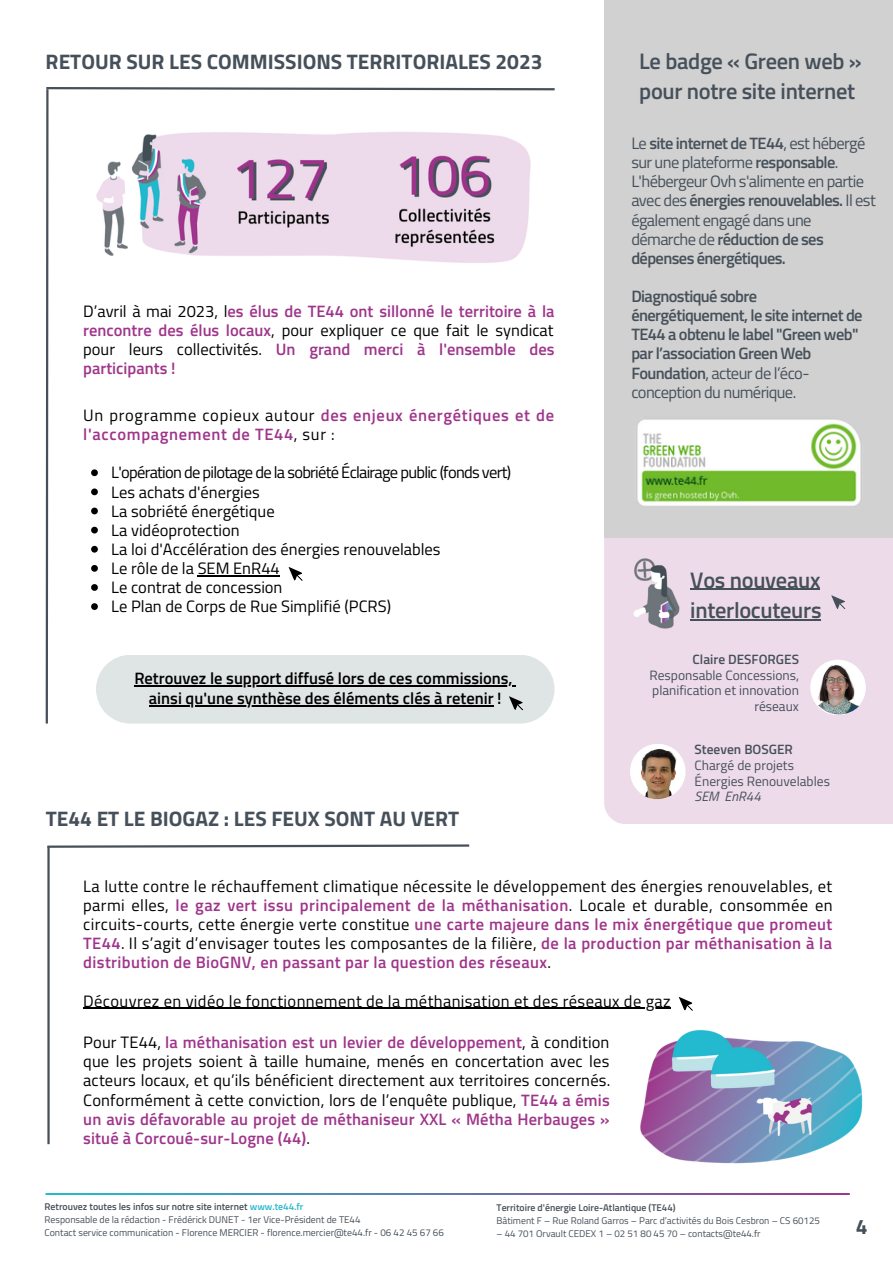
<style>
.page{position:relative;width:893px;height:1264px;background:#fff}
.page>*{position:absolute;margin:0;border:0;box-sizing:border-box;transform-origin:0 0}
.t1{font:600 22.5px/30.3px "Titillium Web";letter-spacing:-.015em;color:#46505a}
.t2{font:700 21px "Titillium Web";color:#46505a}
.t3{font:16.5px/19px "Titillium Web";color:#000;text-align:justify}
.t4{font:16.5px/19px "Titillium Web";letter-spacing:-.035em;color:#46505a}
.t5{font:600 16.5px/19px "Titillium Web";color:#9f358b;text-align:justify}
.t6{font:600 16.5px/19px "Titillium Web";letter-spacing:-.035em;color:#46505a}
.t7{font:600 16.5px "Titillium Web";color:#000}
.t8{font:600 16.5px/19px "Titillium Web";letter-spacing:.04em;color:#9f358b}
.t9{font:16.5px "Titillium Web";letter-spacing:.025em;color:#000}
.t10{font:16.5px "Titillium Web";letter-spacing:-.045em;color:#000}
.t11{font:13.5px/15.8px "Titillium Web";color:#46505a;text-align:right}
.t12{font:600 13.5px "Titillium Web";color:#46505a}
.t13{font:italic 13.5px "Titillium Web";color:#46505a}
.t14{font:9.75px "Titillium Web";color:#46505a}
.t15{font:600 9.75px "Titillium Web";color:#46505a}
.s1{font-weight:400;color:#000}
.s2{font-weight:600}
.s3{font-weight:400}
.s4{font-weight:600;color:#9f358b}
.s5{color:#28b8ce}
</style>
<div class="page">
<div style="left:604px;top:537px;width:288px;height:287px;background:#eedbea"></div>
<div style="left:604px;top:0;width:288px;height:537px;background:#d1d1d1"></div>
<svg style="left:45px;top:1186px;width:804px;height:18px"></svg>
<div style="left:41px;top:1182px;width:813px;height:10px;background:#fff"></div>
<div style="left:41px;top:1195px;width:813px;height:14px;background:#fff"></div>
<hr style="left:690px;top:589px;width:130px;height:1px;background:#46505a">
<hr style="left:690px;top:619px;width:131px;height:1px;background:#46505a">
<img style="left:628px;top:742px;width:57px;height:57px;border-radius:50%">
<img style="left:810px;top:657px;width:57px;height:57px;border-radius:50%">
<svg style="left:827px;top:591px;width:18px;height:18px"></svg>
<img style="left:621px;top:557px;width:73px;height:74px">
<img style="left:637px;top:419px;width:224px;height:87px">
<hr style="left:83px;top:1007px;width:588px;height:1px;background:#000">
<img style="left:635px;top:1007px;width:228px;height:188px">
<svg style="left:45px;top:87px;width:510px;height:637px"></svg>
<svg style="left:47px;top:844px;width:423px;height:4px"></svg>
<hr style="left:47px;top:846px;width:3px;height:298px;background:#46505a">
<svg style="left:674px;top:997px;width:19px;height:14px"></svg>
<p class="t2" style="left:46px;top:45px;width:498px">RETOUR SUR LES COMMISSIONS TERRITORIALES 2023</p>
<p class="t5" style="left:83px;top:301px;width:473px"><span class="s1">D’avril à mai 2023, l</span>es élus de TE44 ont sillonné le territoire à la rencontre des élus locaux<span class="s1">, pour expliquer ce que fait le syndicat pour leurs collectivités.</span> Un grand merci à l'ensemble des participants !</p>
<p class="t8" style="left:83px;top:405px;width:472px"><span class="s1">Un programme copieux autour</span> des enjeux énergétiques et de l'accompagnement de TE44<span class="s1">, sur :</span></p>
<p class="t10" style="left:111px;top:459px;width:401px">L'opération de pilotage de la sobriété Éclairage public (fonds vert)</p>
<p class="t3" style="left:111px;top:482px;width:150px">Les achats d'énergies</p>
<p class="t3" style="left:111px;top:501px;width:165px">La sobriété énergétique</p>
<p class="t3" style="left:111px;top:520px;width:130px">La vidéoprotection</p>
<p class="t3" style="left:111px;top:539px;width:331px">La loi d'Accélération des énergies renouvelables</p>
<p class="t3" style="left:111px;top:558px;width:170px">Le rôle de la SEM EnR44</p>
<p class="t3" style="left:111px;top:577px;width:173px">Le contrat de concession</p>
<p class="t3" style="left:111px;top:596px;width:281px">Le Plan de Corps de Rue Simplifié (PCRS)</p>
<p class="t7" style="left:134px;top:665px;width:380px">Retrouvez le support diffusé lors de ces commissions,</p>
<p class="t7" style="left:149px;top:685px;width:354px">ainsi qu'une synthèse des éléments clés à retenir !</p>
<p class="t2" style="left:46px;top:802px;width:414px">TE44 ET LE BIOGAZ : LES FEUX SONT AU VERT</p>
<p class="t1" style="left:639px;top:45px;width:224px">Le badge « Green web » pour notre site internet</p>
<p class="t4" style="left:631px;top:133px;width:246px">Le <span class="s2">site internet de TE44</span>, est hébergé sur une plateforme <span class="s2">responsable</span>.<br>L'hébergeur Ovh s'alimente en partie avec des <span class="s2">énergies renouvelables.</span> Il est également engagé dans une démarche de <span class="s2">réduction de ses dépenses énergétiques.</span></p>
<p class="t6" style="left:631px;top:286px;width:233px">Diagnostiqué sobre énergétiquement, le site internet de<br>TE44 a obtenu le label "Green web" par l’association Green Web<br>Foundation<span class="s3">, acteur de l’éco&shy;conception du numérique.</span></p>
<p class="t1" style="left:690px;top:564px;width:133px">Vos nouveaux interlocuteurs</p>
<p class="t12" style="left:692px;top:648px;width:108px">Claire DESFORGES</p>
<p class="t11" style="left:649px;top:666px;width:151px">Responsable Concessions, planification et innovation réseaux</p>
<p class="t12" style="left:694px;top:739px;width:100px">Steeven BOSGER</p>
<p class="t11" style="left:694px;top:757px;width:101px">Chargé de projets</p>
<p class="t11" style="left:694px;top:772px;width:137px">Énergies Renouvelables</p>
<p class="t13" style="left:694px;top:786px;width:68px">SEM EnR44</p>
<p class="t3" style="left:83px;top:876px;width:751px">La lutte contre le réchauffement climatique nécessite le développement des énergies renouvelables, et parmi elles, <span class="s4">le gaz vert issu principalement de la méthanisation</span>. Locale et durable, consommée en circuits-courts, cette énergie verte constitue <span class="s4">une carte majeure dans le mix énergétique que promeut TE44</span>. Il s’agit d’envisager toutes les composantes de la filière, <span class="s4">de la production par méthanisation à la distribution de BioGNV, en passant par la question des réseaux</span>.</p>
<p class="t9" style="left:83px;top:987px;width:589px">Découvrez en vidéo le fonctionnement de la méthanisation et des réseaux de gaz</p>
<p class="t3" style="left:83px;top:1032px;width:528px">Pour TE44, <span class="s4">la méthanisation est un levier de développement</span>, à condition que les projets soient à taille humaine, menés en concertation avec les acteurs locaux, et qu’ils bénéficient directement aux territoires concernés.<br>Conformément à cette conviction, lors de l’enquête publique, <span class="s4">TE44 a émis un avis défavorable au projet de méthaniseur XXL « Métha Herbauges » situé à Corcoué-sur-Logne (44)</span>.</p>
<p class="t15" style="left:44px;top:1198px;width:260px">Retrouvez toutes les infos sur notre site internet <span class="s5">www.te44.fr</span></p>
<p class="t14" style="left:44px;top:1212px;width:317px">Responsable de la rédaction - Frédérick DUNET - 1er Vice-Président de TE44</p>
<p class="t14" style="left:44px;top:1225px;width:401px">Contact service communication - Florence MERCIER - florence.mercier@te44.fr - 06 42 45 67 66</p>
<p class="t15" style="left:496px;top:1200px;width:181px">Territoire d'énergie Loire-Atlantique (TE44)</p>
<p class="t14" style="left:496px;top:1212px;width:325px">Bâtiment F – Rue Roland Garros – Parc d’activités du Bois Cesbron – CS 60125</p>
<p class="t14" style="left:496px;top:1225px;width:265px">– 44 701 Orvault CEDEX 1 – 02 51 80 45 70 – contacts@te44.fr</p>
<p class="t2" style="left:855px;top:1210px;width:13px">4</p>
</div>
